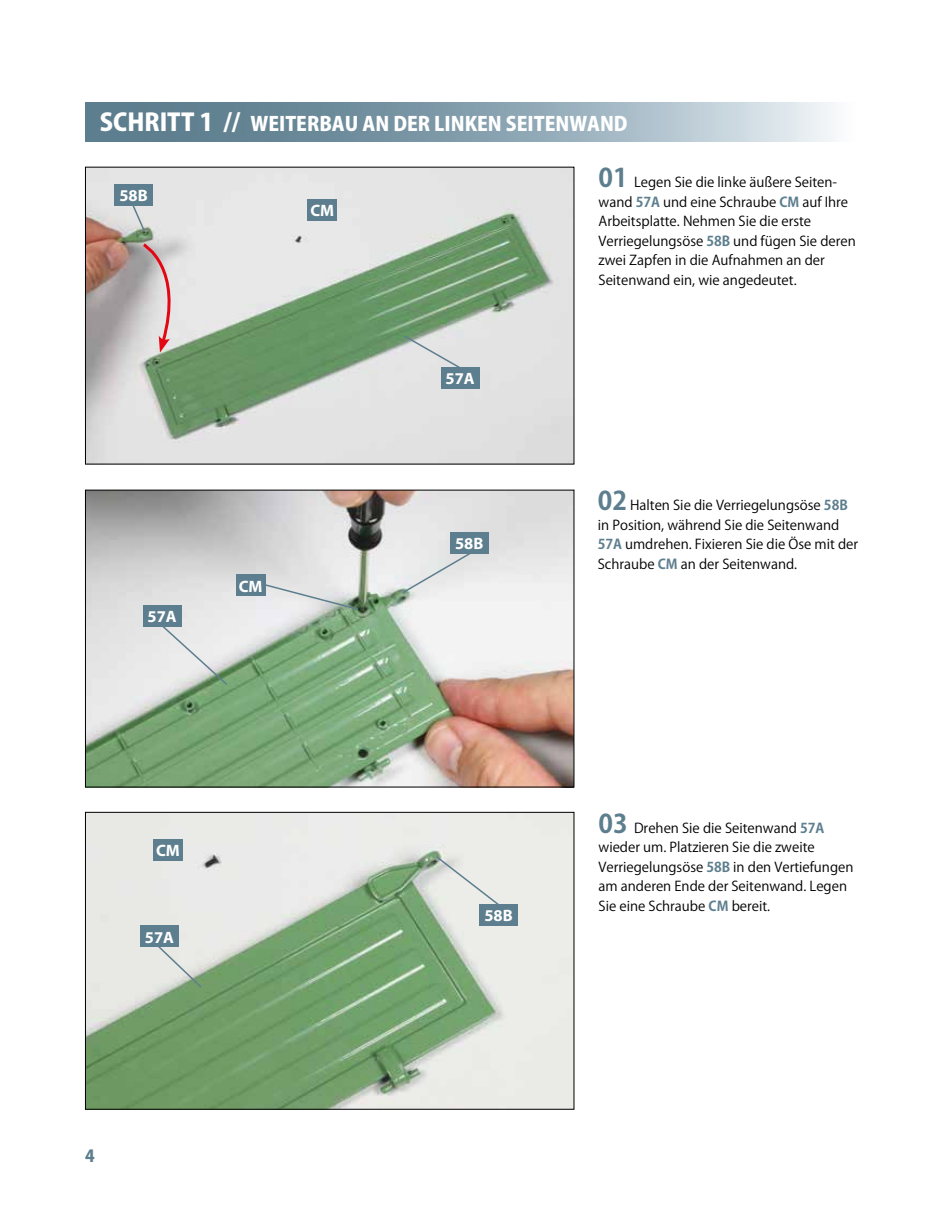
<style>
.page{position:relative;width:936px;height:1212px;background:#fff}
.page>*{position:absolute;margin:0;border:0;box-sizing:border-box;transform-origin:0 0}
.t1{font:800 19.5px "Koz Go Pro";color:#fff}
.t2{font:700 16.5px "Myriad Pro";color:#fff}
.t3{font:800 16.5px "Koz Go Pro";color:#5d7e8e}
.t4{font:13.5px/19.5px "Koz Go Pro";color:#000}
.s1{font-size:24px}
.s2{font-weight:700;font-size:25.5px;color:#5d7e8e}
.s3{font-weight:700;color:#5d7e8e}
</style>
<div class="page">
<svg style="left:85px;top:102px;width:750px;height:39px;background:#8ea6b3"></svg>
<img style="left:87px;top:169px;width:485px;height:293px">
<svg style="left:130px;top:205px;width:16px;height:28px"></svg>
<div style="left:114px;top:184px;width:39px;height:21px;background:#5d7e8e"></div>
<img style="left:87px;top:492px;width:485px;height:293px">
<img style="left:87px;top:814px;width:485px;height:293px">
<div style="left:85px;top:812px;width:489px;height:297px;border:1px solid #000"></div>
<svg style="left:402px;top:334px;width:67px;height:40px;background:#d8dcdb"></svg>
<div style="left:441px;top:367px;width:38px;height:22px;background:#5d7e8e"></div>
<svg style="left:256px;top:581px;width:103px;height:30px;background:#d5d9d8"></svg>
<div style="left:236px;top:575px;width:29px;height:21px;background:#5d7e8e"></div>
<svg style="left:141px;top:242px;width:43px;height:111px;background:#d6c4c5"></svg>
<div style="left:307px;top:200px;width:30px;height:21px;background:#5d7e8e"></div>
<svg style="left:157px;top:620px;width:72px;height:66px;background:#dbdfdc"></svg>
<div style="left:143px;top:605px;width:38px;height:21px;background:#5d7e8e"></div>
<svg style="left:144px;top:932px;width:59px;height:57px;background:#d9ded6"></svg>
<div style="left:140px;top:926px;width:39px;height:21px;background:#5d7e8e"></div>
<svg style="left:401px;top:548px;width:76px;height:47px;background:#e3e4e5"></svg>
<div style="left:450px;top:532px;width:38px;height:22px;background:#5d7e8e"></div>
<svg style="left:434px;top:854px;width:71px;height:56px;background:#e3e6e1"></svg>
<div style="left:479px;top:904px;width:38px;height:21px;background:#5d7e8e"></div>
<div style="left:153px;top:839px;width:30px;height:21px;background:#5d7e8e"></div>
<h1 class="t1" style="left:100px;top:111px;width:529px"><span class="s1">SCHRITT 1 //</span> WEITERBAU AN DER LINKEN SEITENWAND</h1>
<p class="t4" style="left:598px;top:173px;width:259px"><span class="s2">01</span> Legen Sie die linke äußere Seiten&shy;wand <span class="s3">57A</span> und eine Schraube <span class="s3">CM</span> auf Ihre Arbeitsplatte. Nehmen Sie die erste Verriegelungsöse <span class="s3">58B</span> und fügen Sie deren zwei Zapfen in die Aufnahmen an der Seitenwand ein, wie angedeutet.</p>
<p class="t2" style="left:119px;top:185px;width:30px">58B</p>
<p class="t2" style="left:310px;top:200px;width:25px">CM</p>
<p class="t2" style="left:147px;top:605px;width:31px">57A</p>
<p class="t2" style="left:239px;top:575px;width:25px">CM</p>
<p class="t2" style="left:156px;top:839px;width:25px">CM</p>
<p class="t2" style="left:145px;top:926px;width:31px">57A</p>
<p class="t3" style="left:85px;top:1145px;width:11px">4</p>
<p class="t2" style="left:445px;top:368px;width:31px">57A</p>
<p class="t2" style="left:455px;top:533px;width:30px">58B</p>
<p class="t4" style="left:597px;top:496px;width:262px"><span class="s2">02</span> Halten Sie die Verriegelungsöse <span class="s3">58B </span>in Position, während Sie die Seitenwand <span class="s3">57A</span> umdrehen. Fixieren Sie die Öse mit der Schraube <span class="s3">CM</span> an der Seitenwand.</p>
<p class="t2" style="left:484px;top:904px;width:30px">58B</p>
<p class="t4" style="left:598px;top:819px;width:256px"><span class="s2">03</span> Drehen Sie die Seitenwand <span class="s3">57A </span>wieder um. Platzieren Sie die zweite Verriegelungsöse <span class="s3">58B</span> in den Vertiefungen am anderen Ende der Seitenwand. Legen Sie eine Schraube <span class="s3">CM</span> bereit.</p>
</div>
